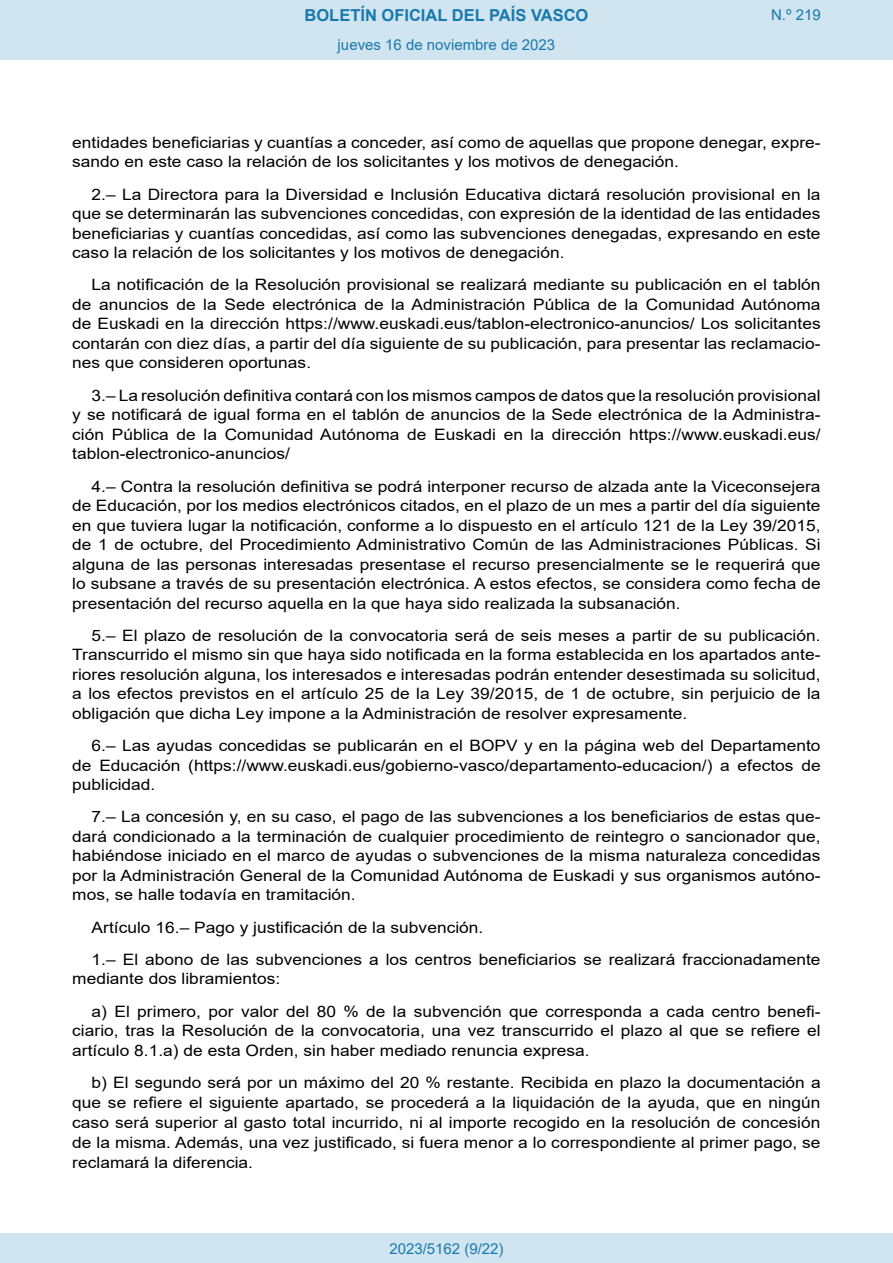
<style>
.page{position:relative;width:893px;height:1263px;background:#fff}
.page>*{position:absolute;margin:0;border:0;box-sizing:border-box;transform-origin:0 0}
.t1{font:700 16.5px "Arial";color:#1879ad}
.BOPVDetalle{font:15.6px/19.5px "Arial";color:#000;text-align:justify;scale:1.11 1}
.Paginacion_Centro{font:15px "Arial";color:#1879ad}
</style>
<div class="page">
<div style="left:0;top:0;width:893px;height:60px;background:#d0e5f0"></div>
<div style="left:0;top:1233px;width:893px;height:30px;background:#d0e5f0"></div>
<p class="t1" style="left:305px;top:3px;width:285px">BOLETÍN OFICIAL DEL PAÍS VASCO</p>
<p class="Paginacion_Centro" style="left:338px;top:35px;width:219px">jueves 16 de noviembre de 2023</p>
<p class="Paginacion_Centro" style="left:771px;top:5px;width:51px">N.º 219</p>
<p class="BOPVDetalle" style="left:72px;top:133px;width:676px">entidades beneficiarias y cuantías a conceder, así como de aquellas que propone denegar, expre&shy;sando en este caso la relación de los solicitantes y los motivos de denegación.</p>
<p class="BOPVDetalle" style="left:72px;top:184px;width:676px;text-indent:19px">2.– La Directora para la Diversidad e Inclusión Educativa dictará resolución provisional en la que se determinarán las subvenciones concedidas, con expresión de la identidad de las entidades beneficiarias y cuantías concedidas, así como las subvenciones denegadas, expresando en este caso la relación de los solicitantes y los motivos de denegación.</p>
<p class="BOPVDetalle" style="left:72px;top:275px;width:676px;text-indent:19px">La notificación de la Resolución provisional se realizará mediante su publicación en el tablón de anuncios de la Sede electrónica de la Administración Pública de la Comunidad Autónoma de Euskadi en la dirección https://www.euskadi.eus/tablon-electronico-anuncios/ Los solicitantes contarán con diez días, a partir del día siguiente de su publicación, para presentar las reclamacio&shy;nes que consideren oportunas.</p>
<p class="BOPVDetalle" style="left:72px;top:385px;width:676px;text-indent:19px">3.– La resolución definitiva contará con los mismos campos de datos que la resolución provisional y se notificará de igual forma en el tablón de anuncios de la Sede electrónica de la Administra&shy;ción Pública de la Comunidad Autónoma de Euskadi en la dirección https://www.euskadi.eus/ tablon-electronico-anuncios/</p>
<p class="BOPVDetalle" style="left:72px;top:476px;width:676px;text-indent:19px">4.– Contra la resolución definitiva se podrá interponer recurso de alzada ante la Viceconsejera de Educación, por los medios electrónicos citados, en el plazo de un mes a partir del día siguiente en que tuviera lugar la notificación, conforme a lo dispuesto en el artículo 121 de la Ley 39/2015, de 1 de octubre, del Procedimiento Administrativo Común de las Administraciones Públicas. Si alguna de las personas interesadas presentase el recurso presencialmente se le requerirá que lo subsane a través de su presentación electrónica. A estos efectos, se considera como fecha de presentación del recurso aquella en la que haya sido realizada la subsanación.</p>
<p class="BOPVDetalle" style="left:72px;top:625px;width:676px;text-indent:19px">5.– El plazo de resolución de la convocatoria será de seis meses a partir de su publicación.<br>Transcurrido el mismo sin que haya sido notificada en la forma establecida en los apartados ante&shy;riores resolución alguna, los interesados e interesadas podrán entender desestimada su solicitud, a los efectos previstos en el artículo 25 de la Ley 39/2015, de 1 de octubre, sin perjuicio de la obligación que dicha Ley impone a la Administración de resolver expresamente.</p>
<p class="BOPVDetalle" style="left:72px;top:736px;width:676px;text-indent:19px">6.– Las ayudas concedidas se publicarán en el BOPV y en la página web del Departamento de Educación (https://www.euskadi.eus/gobierno-vasco/departamento-educacion/) a efectos de publicidad.</p>
<p class="BOPVDetalle" style="left:72px;top:807px;width:676px;text-indent:19px">7.– La concesión y, en su caso, el pago de las subvenciones a los beneficiarios de estas que&shy;dará condicionado a la terminación de cualquier procedimiento de reintegro o sancionador que, habiéndose iniciado en el marco de ayudas o subvenciones de la misma naturaleza concedidas por la Administración General de la Comunidad Autónoma de Euskadi y sus organismos autóno&shy;mos, se halle todavía en tramitación.</p>
<p class="BOPVDetalle" style="left:92px;top:917px;width:354px">Artículo 16.– Pago y justificación de la subvención.</p>
<p class="BOPVDetalle" style="left:72px;top:949px;width:676px;text-indent:19px">1.– El abono de las subvenciones a los centros beneficiarios se realizará fraccionadamente mediante dos libramientos:</p>
<p class="BOPVDetalle" style="left:72px;top:1001px;width:676px;text-indent:19px">a) El primero, por valor del 80 % de la subvención que corresponda a cada centro benefi&shy;ciario, tras la Resolución de la convocatoria, una vez transcurrido el plazo al que se refiere el artículo 8.1.a) de esta Orden, sin haber mediado renuncia expresa.</p>
<p class="BOPVDetalle" style="left:72px;top:1073px;width:676px;text-indent:19px">b) El segundo será por un máximo del 20 % restante. Recibida en plazo la documentación a que se refiere el siguiente apartado, se procederá a la liquidación de la ayuda, que en ningún caso será superior al gasto total incurrido, ni al importe recogido en la resolución de concesión de la misma. Además, una vez justificado, si fuera menor a lo correspondiente al primer pago, se reclamará la diferencia.</p>
<p class="Paginacion_Centro" style="left:389px;top:1238px;width:116px">2023/5162 (9/22)</p>
</div>
